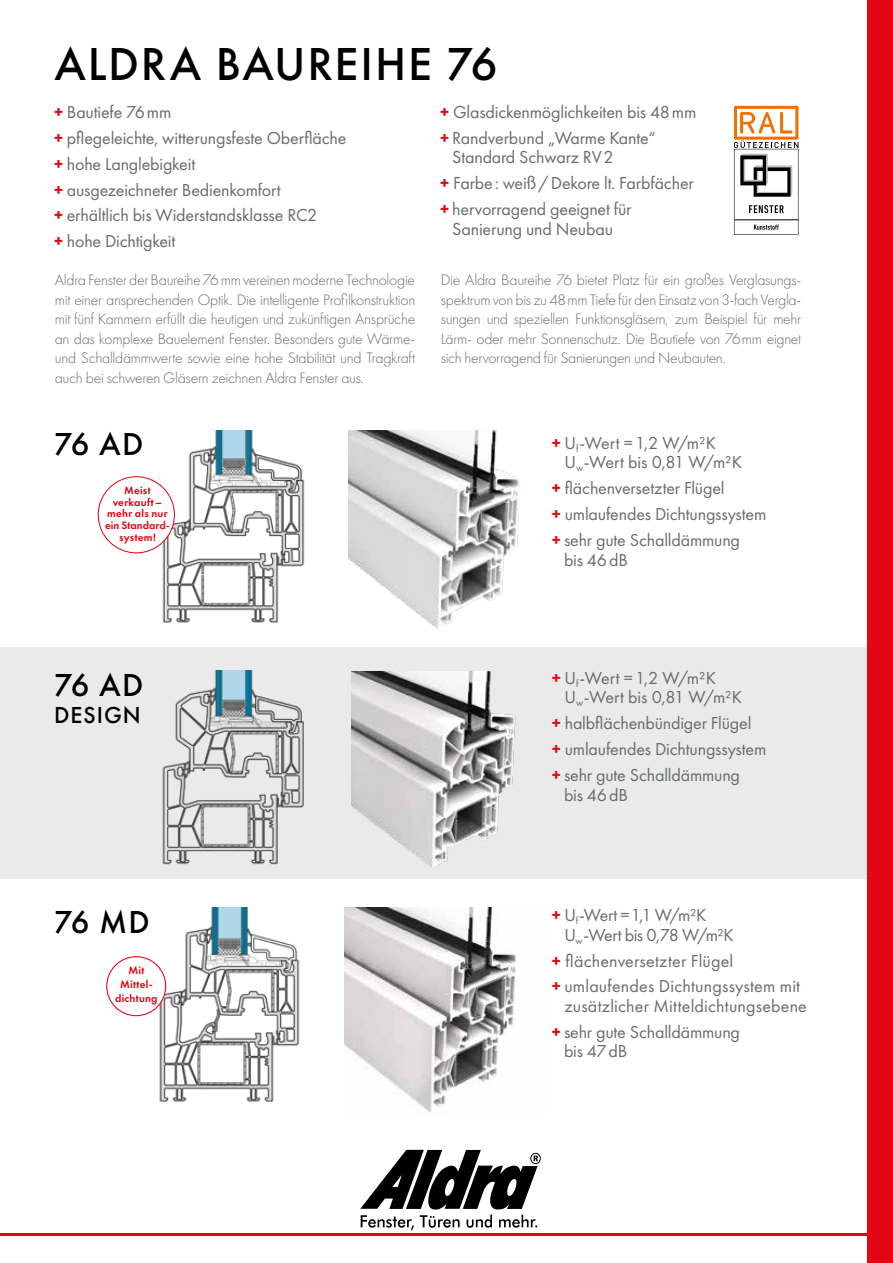
<style>
.page{position:relative;width:893px;height:1263px;background:#fff}
.page>*{position:absolute;margin:0;border:0;box-sizing:border-box;transform-origin:0 0}
.t1{font:500 48px "Futura PT";letter-spacing:.035em;color:#000}
.t2{font:500 33px "Futura PT";letter-spacing:-.015em;color:#000}
.t3{font:500 24px "Futura PT";letter-spacing:.04em;color:#000}
.t4{font:18px/26px "Futura PT";letter-spacing:-.01em;color:#676c6e}
.t5{font:18px/25.8px "Futura PT";letter-spacing:.01em;color:#676c6e}
.t6{font:18px/19.5px "Futura PT";letter-spacing:-.03em;color:#676c6e}
.t7{font:300 15.75px/19.5px "Futura PT";letter-spacing:-.02em;color:#676c6e;text-align:justify}
.t8{font:600 11.1px/11.7px "Futura PT";letter-spacing:.02em;color:#e30613;text-align:center}
.s1{font-weight:600;color:#e30613}
</style>
<div class="page">
<div style="left:0;top:647px;width:867px;height:231px;background:#eaeaea"></div>
<hr style="left:0;top:1233px;width:893px;height:2px;background:#e30613">
<svg style="left:360px;top:1150px;width:181px;height:80px"></svg>
<div style="left:867px;top:0;width:26px;height:1263px;background:#e30613"></div>
<img style="left:155px;top:430px;width:150px;height:193px">
<img style="left:349px;top:430px;width:171px;height:200px">
<img style="left:156px;top:670px;width:159px;height:209px">
<img style="left:351px;top:671px;width:165px;height:197px">
<div style="left:98px;top:477px;width:76px;height:76px;background:#fff;border-radius:50%"></div>
<div style="left:98px;top:476px;width:77px;height:77px;border:1px solid #e30613;border-radius:50%"></div>
<img style="left:154px;top:907px;width:146px;height:195px">
<img style="left:345px;top:907px;width:171px;height:206px">
<div style="left:107px;top:957px;width:59px;height:59px;background:#fff;border-radius:50%"></div>
<div style="left:106px;top:956px;width:60px;height:60px;border:1px solid #e30613;border-radius:50%"></div>
<svg style="left:733px;top:105px;width:66px;height:130px"></svg>
<svg style="left:734px;top:106px;width:64px;height:129px"></svg>
<hr style="left:734px;top:220px;width:64px;height:1px;background:#000">
<h1 class="t1" style="left:54px;top:35px;width:445px">ALDRA BAUREIHE 76</h1>
<p class="t4" style="left:54px;top:99px;width:294px"><span class="s1">+</span> Bautiefe 76mm<br><span class="s1">+</span> pflegeleichte, witterungsfeste Oberfläche <span class="s1">+</span> hohe Langlebigkeit<br><span class="s1">+</span> ausgezeichneter Bedienkomfort<br><span class="s1">+</span> erhältlich bis Widerstandsklasse RC2<br><span class="s1">+</span> hohe Dichtigkeit</p>
<p class="t4" style="left:440px;top:99px;width:258px"><span class="s1">+</span> Glasdickenmöglichkeiten bis 48mm <span class="s1">+</span> Randverbund „Warme Kante“</p>
<p class="t4" style="left:440px;top:144px;width:255px;text-indent:12px">Standard Schwarz RV2<br><span class="s1">+</span> Farbe: weiß/Dekore lt. Farbfächer <span class="s1">+</span> hervorragend geeignet für</p>
<p class="t4" style="left:452px;top:215px;width:162px">Sanierung und Neubau</p>
<p class="t7" style="left:55px;top:270px;width:362px">Aldra Fenster der Baureihe 76 mm vereinen moderne Technologie mit einer ansprechenden Optik. Die intelligente Profilkonstruktion mit fünf Kammern erfüllt die heutigen und zukünftigen Ansprüche an das komplexe Bauelement Fenster. Besonders gute Wärme&shy;und Schalldämmwerte sowie eine hohe Stabilität und Tragkraft auch bei schweren Gläsern zeichnen Aldra Fenster aus.</p>
<p class="t7" style="left:441px;top:270px;width:362px">Die Aldra Baureihe 76 bietet Platz für ein großes Verglasungs&shy;spektrum von bis zu 48mm Tiefe für den Einsatz von 3-fach Vergla&shy;sungen und speziellen Funktionsgläsern, zum Beispiel für mehr Lärm- oder mehr Sonnenschutz. Die Bautiefe von 76mm eignet sich hervorragend für Sanierungen und Neubauten.</p>
<h2 class="t2" style="left:54px;top:425px;width:91px">76 AD</h2>
<p class="t8" style="left:105px;top:484px;width:66px">Meist verkauft– mehr als nur ein Standard&shy;system!</p>
<h2 class="t2" style="left:54px;top:665px;width:91px">76 AD</h2>
<h3 class="t3" style="left:54px;top:701px;width:88px">DESIGN</h3>
<h2 class="t2" style="left:54px;top:902px;width:97px">76 MD</h2>
<p class="t8" style="left:115px;top:963px;width:44px;line-height:13.8px">Mit<br>Mittel&shy;dichtung</p>
<p class="t4" style="left:564px;top:433px;width:179px;line-height:19.5px;text-indent:-12px"><span class="s1">+</span> U<sub>f</sub>-Wert =1,2 W/m²K<br>U<sub>w</sub>-Wert bis 0,81 W/m²K</p>
<p class="t4" style="left:552px;top:475px;width:216px"><span class="s1">+</span> flächenversetzter Flügel<br><span class="s1">+</span> umlaufendes Dichtungssystem <span class="s1">+</span> sehr gute Schalldämmung</p>
<p class="t4" style="left:564px;top:546px;width:65px">bis 46dB</p>
<p class="t4" style="left:564px;top:668px;width:179px;line-height:19.5px;text-indent:-12px"><span class="s1">+</span> U<sub>f</sub>-Wert =1,2 W/m²K<br>U<sub>w</sub>-Wert bis 0,81 W/m²K</p>
<p class="t4" style="left:552px;top:710px;width:216px"><span class="s1">+</span> halbflächenbündiger Flügel<br><span class="s1">+</span> umlaufendes Dichtungssystem <span class="s1">+</span> sehr gute Schalldämmung</p>
<p class="t4" style="left:564px;top:781px;width:65px">bis 46dB</p>
<p class="t6" style="left:564px;top:905px;width:171px;text-indent:-12px"><span class="s1">+</span> U<sub>f</sub>-Wert =1,1 W/m²K<br>U<sub>w</sub>-Wert bis 0,78 W/m²K</p>
<p class="t5" style="left:552px;top:947px;width:250px"><span class="s1">+</span> flächenversetzter Flügel<br><span class="s1">+</span> umlaufendes Dichtungssystem mit</p>
<p class="t5" style="left:552px;top:993px;width:256px;text-indent:12px">zusätzlicher Mitteldichtungsebene <span class="s1">+</span> sehr gute Schalldämmung</p>
<p class="t4" style="left:564px;top:1038px;width:65px">bis 47dB</p>
</div>
